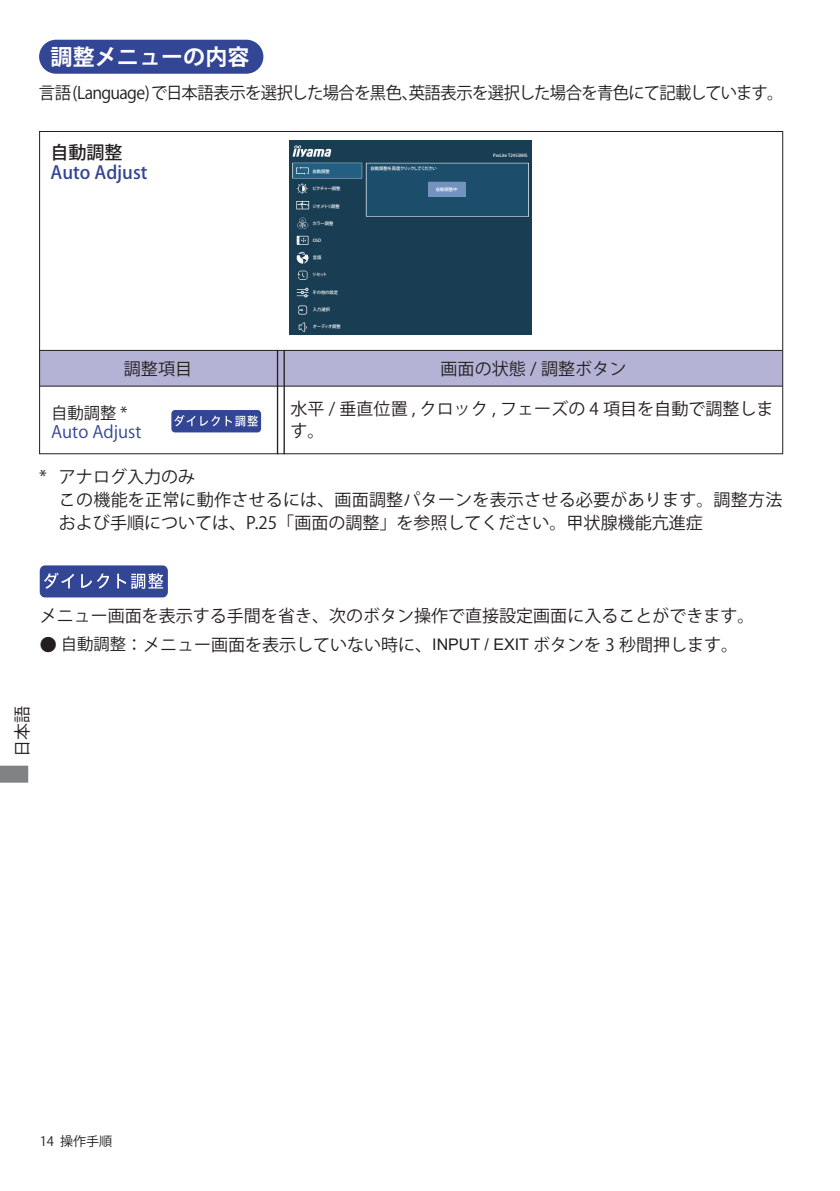
<style>
.page{position:relative;width:840px;height:1191px;background:#fff}
.page>*{position:absolute;margin:0;border:0;box-sizing:border-box;transform-origin:0 0}
.t1{font:700 22px "Koz Go Pro";letter-spacing:.005em;color:#fff}
.t2{font:500 18px "Koz Go Pro";color:#334595}
.t3{font:500 18px "Koz Go Pro";color:#231f20}
.t4{font:17px/22.6px "Koz Go Pro";color:#231f20}
.t5{font:17px "Koz Go Pro";letter-spacing:-.04em;color:#231f20;scale:.96 1}
.t6{font:17px "Koz Go Pro";color:#334595}
.t7{font:16.2px "Koz Go Pro";color:#231f20}
.t8{font:13px "Koz Go Pro";color:#231f20}
.t9{font:500 4.4px "Koz Go Pro";letter-spacing:-.01em;color:#fff}
.t10{font:500 4.4px "Koz Go Pro";letter-spacing:-.085em;color:#fff}
.t11{font:500 4.4px "Koz Go Pro";letter-spacing:-.11em;color:#fff}
.t12{font:500 4.4px "Koz Go Pro";letter-spacing:-.055em;color:#fff}
.s1{font-size:16.2px}
.s2{font-family:"Arial";font-size:16px}
</style>
<div class="page">
<svg style="left:0;top:765px;width:28px;height:17px"></svg>
<div style="left:39px;top:350px;width:743px;height:36px;background:#b4b3d5"></div>
<hr style="left:40px;top:385px;width:742px;height:1px;background:#231f20">
<hr style="left:39px;top:350px;width:743px;height:1px;background:#231f20">
<hr style="left:277px;top:350px;width:1px;height:104px;background:#231f20">
<hr style="left:283px;top:350px;width:2px;height:104px;background:#231f20">
<img style="left:290px;top:141px;width:241px;height:193px">
<div style="left:428px;top:182px;width:37px;height:14px;background:#7492c0"></div>
<div style="left:40px;top:41px;width:222px;height:32px;background:#334595;border-radius:16px"></div>
<div style="left:39px;top:40px;width:224px;height:34px;border:2px solid #334595;border-radius:16px"></div>
<div style="left:41px;top:566px;width:126px;height:30px;background:#334595;border-radius:4px"></div>
<div style="left:40px;top:565px;width:128px;height:32px;border:2px solid #334595;border-radius:4px"></div>
<svg style="left:44px;top:572px;width:30px;height:17px"></svg>
<svg style="left:81px;top:573px;width:28px;height:15px"></svg>
<svg style="left:117px;top:573px;width:46px;height:16px"></svg>
<div style="left:172px;top:411px;width:88px;height:21px;background:#334595;border-radius:3px"></div>
<div style="left:171px;top:410px;width:90px;height:22px;border:1px solid #334595;border-radius:3px"></div>
<svg style="left:174px;top:415px;width:84px;height:11px"></svg>
<p class="t1" style="left:51px;top:42px;width:200px">調整メニューの内容</p>
<p class="t5" style="left:39px;top:82px;width:776px">言語(Language)で日本語表示を選択した場合を黒色、英語表示を選択した場合を青色にて記載しています。</p>
<p class="t3" style="left:50px;top:141px;width:73px">自動調整</p>
<p class="t2" style="left:50px;top:161px;width:98px">Auto Adjust</p>
<p class="t9" style="left:312px;top:168px;width:19px">自動調整</p>
<p class="t11" style="left:312px;top:186px;width:30px">ピクチャー調整</p>
<p class="t11" style="left:312px;top:203px;width:29px">ジオメトリ調整</p>
<p class="t9" style="left:312px;top:220px;width:22px">カラー調整</p>
<p class="t9" style="left:313px;top:255px;width:10px">言語</p>
<p class="t9" style="left:312px;top:272px;width:16px">リセット</p>
<p class="t9" style="left:312px;top:289px;width:27px">その他の設定</p>
<p class="t9" style="left:313px;top:306px;width:19px">入力選択</p>
<p class="t12" style="left:312px;top:324px;width:30px">オーディオ調整</p>
<p class="t9" style="left:312px;top:238px;width:10px">OSD</p>
<p class="t10" style="left:370px;top:166px;width:68px">自動調整を再度クリックしてください</p>
<p class="t9" style="left:435px;top:186px;width:23px">自動調整中</p>
<p class="t9" style="left:493px;top:152px;width:36px">ProLite T2453MIS</p>
<p class="t4" style="left:124px;top:358px;width:70px">調整項目</p>
<p class="t4" style="left:440px;top:358px;width:187px">画面の状態 / 調整ボタン</p>
<p class="t4" style="left:290px;top:397px;width:484px">水平 / 垂直位置 , クロック , フェーズの 4 項目を自動で調整します。</p>
<p class="t7" style="left:51px;top:402px;width:78px">自動調整 *</p>
<p class="t6" style="left:51px;top:421px;width:92px">Auto Adjust</p>
<p class="t4" style="left:59px;top:466px;width:724px;text-indent:-20px">* アナログ入力のみ<br>この機能を正常に動作させるには、画面調整パターンを表示させる必要があります。調整方法および手順については、P.25「画面の調整」を参照してください。甲状腺機能亢進症</p>
<p class="t4" style="left:40px;top:605px;width:716px">メニュー画面を表示する手間を省き、次のボタン操作で直接設定画面に入ることができます。</p>
<p class="t4" style="left:40px;top:633px;width:699px">● <span class="s1">自動調整</span>：メニュー画面を表示していない時に、 <span class="s2">INPUT / EXIT</span> ボタンを 3 秒間押します。</p>
<p class="t4" style="left:11px;top:757px;width:52px;rotate:-90deg">日本語</p>
<p class="t8" style="left:40px;top:1132px;width:74px">14 操作手順</p>
</div>
